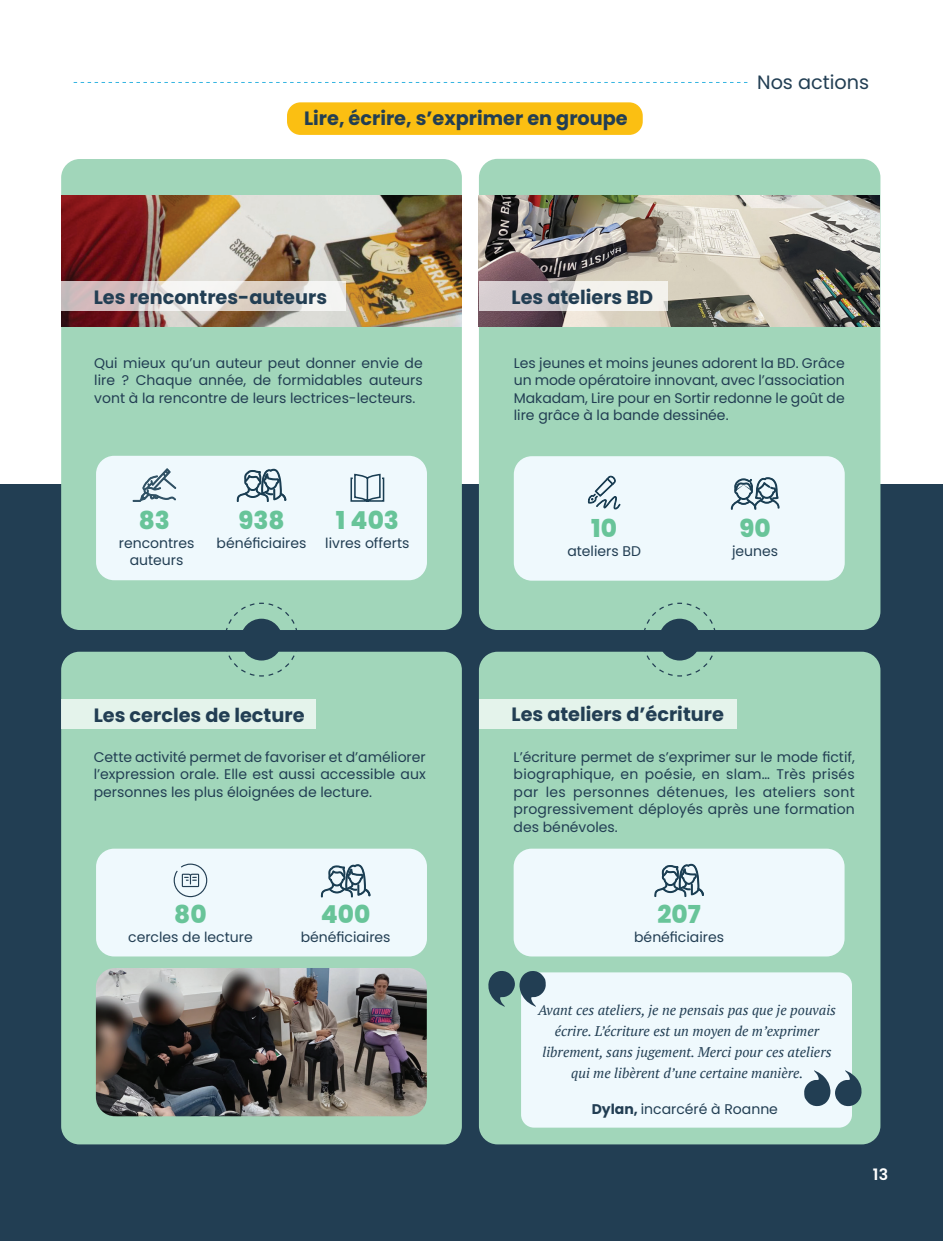
<style>
.page{position:relative;width:943px;height:1241px;background:#fff}
.page>*{position:absolute;margin:0;border:0;box-sizing:border-box;transform-origin:0 0}
.t1{font:800 24.68px "Poppins";color:#68c499}
.t2{font:700 19.25px "Poppins";color:#223e53}
.t3{font:19.25px "Poppins";color:#223e53}
.t4{font:600 15.75px "Poppins";color:#fff}
.t5{font:14px/17.5px "Poppins";color:#223e53;text-align:justify}
.t6{font:italic 14px/21px "PT Serif";color:#223e53;text-align:center}
.s1{font-weight:700}
</style>
<div class="page">
<div style="left:0;top:484px;width:943px;height:756px;background:#223e53"></div>
<div style="left:61px;top:159px;width:401px;height:471px;background:#a1d6ba;border-radius:19px"></div>
<div style="left:61px;top:651px;width:401px;height:493px;background:#a1d6ba;border-radius:18px"></div>
<div style="left:479px;top:651px;width:401px;height:493px;background:#a1d6ba;border-radius:19px"></div>
<div style="left:479px;top:159px;width:401px;height:471px;background:#a1d6ba;border-radius:19px"></div>
<div style="left:514px;top:456px;width:330px;height:124px;background:#eff9fd;border-radius:18px"></div>
<div style="left:96px;top:848px;width:331px;height:108px;background:#eff9fd;border-radius:18px"></div>
<div style="left:513px;top:848px;width:331px;height:108px;background:#eff9fd;border-radius:18px"></div>
<div style="left:96px;top:455px;width:331px;height:125px;background:#eff9fd;border-radius:18px"></div>
<div style="left:521px;top:972px;width:331px;height:155px;background:#eff9fd;border-radius:13px"></div>
<svg style="left:74px;top:82px;width:673px;height:1px"></svg>
<img style="left:61px;top:196px;width:401px;height:130px">
<img style="left:479px;top:196px;width:400px;height:130px">
<img style="left:96px;top:968px;width:331px;height:148px">
<svg style="left:61px;top:281px;width:284px;height:30px;background:#e1d7d5"></svg>
<div style="left:61px;top:699px;width:255px;height:29px;background:#e4f3eb"></div>
<svg style="left:479px;top:281px;width:188px;height:30px;background:#e3dfde"></svg>
<div style="left:479px;top:699px;width:257px;height:29px;background:#e4f3eb"></div>
<svg style="left:321px;top:864px;width:49px;height:34px"></svg>
<svg style="left:237px;top:469px;width:49px;height:33px"></svg>
<svg style="left:654px;top:863px;width:49px;height:34px"></svg>
<svg style="left:350px;top:473px;width:35px;height:29px"></svg>
<div style="left:287px;top:102px;width:355px;height:33px;background:#fbbf12;border-radius:13px"></div>
<svg style="left:587px;top:475px;width:34px;height:35px"></svg>
<svg style="left:132px;top:468px;width:45px;height:34px"></svg>
<svg style="left:731px;top:477px;width:48px;height:32px"></svg>
<svg style="left:224px;top:602px;width:75px;height:75px"></svg>
<svg style="left:642px;top:602px;width:75px;height:75px"></svg>
<svg style="left:174px;top:863px;width:33px;height:34px"></svg>
<svg style="left:488px;top:971px;width:58px;height:35px"></svg>
<svg style="left:804px;top:1070px;width:58px;height:36px"></svg>
<h2 class="t2" style="left:304px;top:107px;width:325px">Lire, écrire, s’exprimer en groupe</h2>
<h2 class="t2" style="left:94px;top:286px;width:235px">Les rencontres-auteurs</h2>
<h2 class="t2" style="left:511px;top:286px;width:143px">Les ateliers BD</h2>
<h2 class="t3" style="left:757px;top:71px;width:114px">Nos actions</h2>
<p class="t5" style="left:94px;top:354px;width:330px">Qui mieux qu’un auteur peut donner envie de lire ? Chaque année, de formidables auteurs vont à la rencontre de leurs lectrices‑lecteurs.</p>
<p class="t5" style="left:514px;top:354px;width:332px">Les jeunes et moins jeunes adorent la BD. Grâce un mode opératoire innovant, avec l’association Makadam, Lire pour en Sortir redonne le goût de lire grâce à la bande dessinée.</p>
<h1 class="t1" style="left:139px;top:506px;width:33px">83</h1>
<h1 class="t1" style="left:238px;top:506px;width:48px">938</h1>
<h1 class="t1" style="left:591px;top:514px;width:27px">10</h1>
<h1 class="t1" style="left:336px;top:506px;width:65px">1 403</h1>
<h1 class="t1" style="left:739px;top:514px;width:33px">90</h1>
<p class="t5" style="left:119px;top:535px;width:77px;line-height:16.8px;text-align:center">rencontres auteurs</p>
<p class="t5" style="left:216px;top:534px;width:91px">bénéficiaires</p>
<p class="t5" style="left:325px;top:534px;width:86px">livres offerts</p>
<p class="t5" style="left:567px;top:542px;width:75px">ateliers BD</p>
<p class="t5" style="left:732px;top:542px;width:48px">jeunes</p>
<h2 class="t2" style="left:94px;top:704px;width:212px">Les cercles de lecture</h2>
<h2 class="t2" style="left:511px;top:702px;width:214px">Les ateliers d’écriture</h2>
<p class="t5" style="left:94px;top:747px;width:333px">Cette activité permet de favoriser et d’améliorer l’expression orale. Elle est aussi accessible aux personnes les plus éloignées de lecture.</p>
<p class="t5" style="left:513px;top:747px;width:343px">L’écriture permet de s’exprimer sur le mode fictif, biographique, en poésie, en slam… Très prisés par les personnes détenues, les ateliers sont progressivement déployés après une formation des bénévoles.</p>
<h1 class="t1" style="left:174px;top:900px;width:34px">80</h1>
<h1 class="t1" style="left:657px;top:900px;width:45px">207</h1>
<h1 class="t1" style="left:321px;top:900px;width:51px">400</h1>
<p class="t5" style="left:128px;top:928px;width:126px">cercles de lecture</p>
<p class="t5" style="left:634px;top:928px;width:91px">bénéficiaires</p>
<p class="t5" style="left:301px;top:928px;width:91px">bénéficiaires</p>
<p class="t6" style="left:538px;top:999px;width:299px">Avant ces ateliers, je ne pensais pas que je pouvais écrire. L’écriture est un moyen de m’exprimer librement, sans jugement. Merci pour ces ateliers qui me libèrent d’une certaine manière.</p>
<p class="t5" style="left:591px;top:1099px;width:188px"><span class="s1">Dylan,</span> incarcéré à Roanne</p>
<p class="t4" style="left:873px;top:1165px;width:17px">13</p>
</div>
